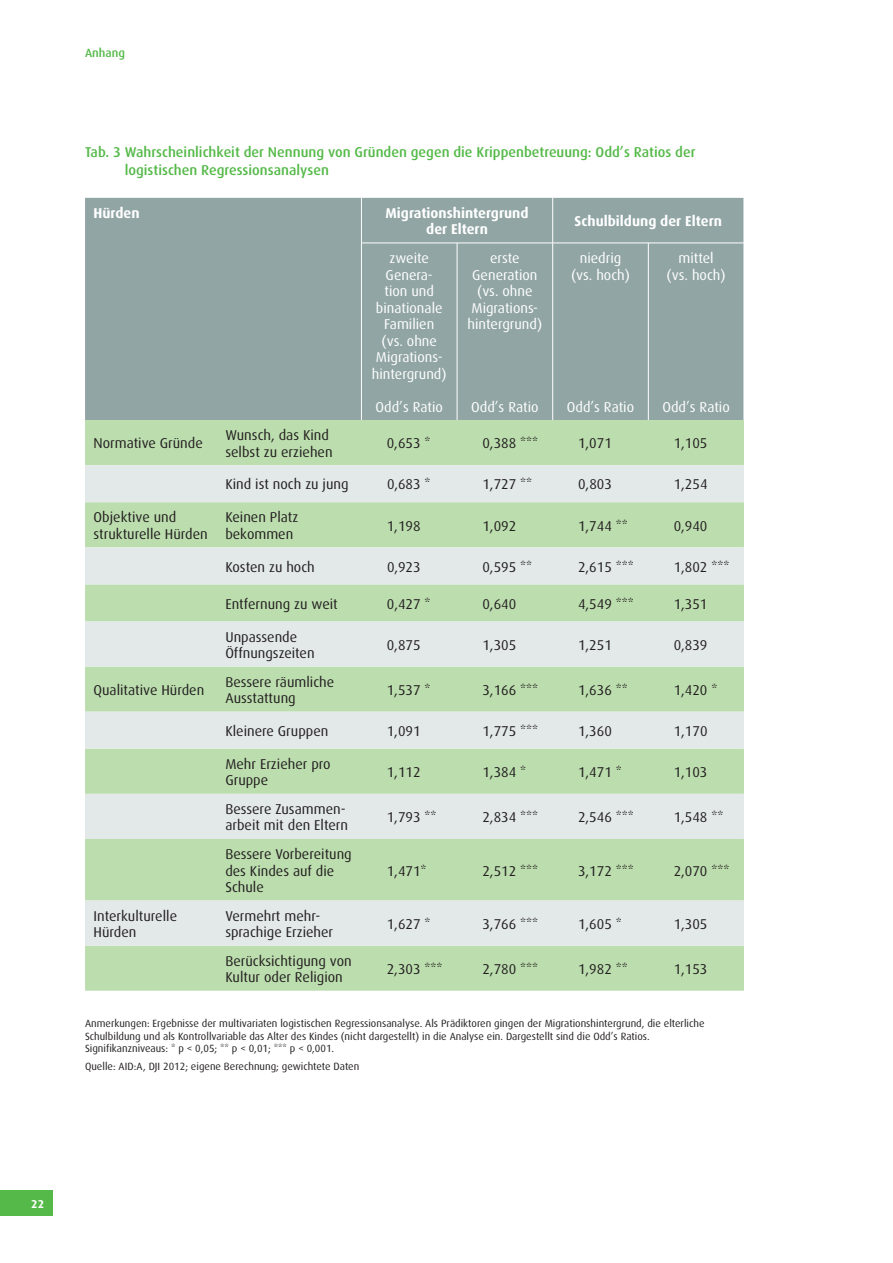
<style>
.page{position:relative;width:893px;height:1263px;background:#fff}
.page>*{position:absolute;margin:0;border:0;box-sizing:border-box;transform-origin:0 0}
.t1{font:14.25px/16.5px "Dax CE";color:#231f20}
.t2{font:14.25px/16.5px "Dax CE";color:#fff;text-align:center}
.t3{font:500 14.25px/17.2px "Dax CE";color:#54b948}
.t4{font:700 14.25px/16.5px "Dax CE";color:#fff;text-align:center}
.t5{font:500 12px "Dax CE";color:#54b948}
.t6{font:700 11.4px "Dax CE";color:#fff}
.t7{font:10.5px/12.6px "Dax CE";color:#231f20}
</style>
<div class="page">
<div style="left:0;top:1191px;width:53px;height:25px;background:#54b948"></div>
<div style="left:85px;top:198px;width:659px;height:222px;background:#91a5a4"></div>
<div style="left:85px;top:420px;width:659px;height:571px;background:#bcdeae"></div>
<svg style="left:85px;top:465px;width:659px;height:481px;background:#cfe3cc"></svg>
<hr style="left:553px;top:243px;width:191px;height:1px;background:#fff">
<hr style="left:648px;top:243px;width:1px;height:177px;background:#fff">
<hr style="left:361px;top:198px;width:1px;height:45px;background:#fff">
<hr style="left:552px;top:198px;width:1px;height:45px;background:#fff">
<hr style="left:457px;top:243px;width:1px;height:177px;background:#fff">
<hr style="left:361px;top:243px;width:96px;height:1px;background:#fff">
<hr style="left:361px;top:243px;width:1px;height:177px;background:#fff">
<hr style="left:457px;top:243px;width:96px;height:1px;background:#fff">
<hr style="left:552px;top:243px;width:1px;height:177px;background:#fff">
<p class="t5" style="left:85px;top:47px;width:41px">Anhang</p>
<p class="t3" style="left:125px;top:145px;width:572px;text-indent:-40px">Tab. 3 Wahrscheinlichkeit der Nennung von Gründen gegen die Krippenbetreuung: Odd’s Ratios der logistischen Regressionsanalysen</p>
<p class="t4" style="left:94px;top:205px;width:48px">Hürden</p>
<p class="t4" style="left:386px;top:205px;width:144px">Migrationshintergrund der Eltern</p>
<p class="t4" style="left:575px;top:214px;width:149px">Schulbildung der Eltern</p>
<p class="t2" style="left:372px;top:251px;width:76px">zweite<br>Genera-<br>tion und binationale<br>Familien (vs. ohne<br>Migrations&shy;hintergrund)</p>
<p class="t2" style="left:376px;top:399px;width:69px">Odd’s Ratio</p>
<p class="t2" style="left:571px;top:251px;width:61px">niedrig (vs. hoch)</p>
<p class="t2" style="left:667px;top:251px;width:61px">mittel (vs. hoch)</p>
<p class="t2" style="left:468px;top:251px;width:76px">erste<br>Generation (vs. ohne<br>Migrations&shy;hintergrund)</p>
<p class="t2" style="left:471px;top:399px;width:69px">Odd’s Ratio</p>
<p class="t2" style="left:567px;top:399px;width:69px">Odd’s Ratio</p>
<p class="t2" style="left:662px;top:399px;width:69px">Odd’s Ratio</p>
<p class="t1" style="left:94px;top:436px;width:111px">Normative Gründe</p>
<p class="t1" style="left:225px;top:428px;width:109px">Wunsch, das Kind selbst zu erziehen</p>
<p class="t1" style="left:387px;top:436px;width:45px">0,653 *</p>
<p class="t1" style="left:483px;top:436px;width:57px">0,388 ***</p>
<p class="t1" style="left:578px;top:436px;width:35px">1,071</p>
<p class="t1" style="left:674px;top:436px;width:35px">1,105</p>
<p class="t1" style="left:225px;top:477px;width:125px">Kind ist noch zu jung</p>
<p class="t1" style="left:387px;top:477px;width:45px">0,683 *</p>
<p class="t1" style="left:483px;top:477px;width:51px">1,727 **</p>
<p class="t1" style="left:578px;top:477px;width:35px">0,803</p>
<p class="t1" style="left:674px;top:477px;width:35px">1,254</p>
<p class="t1" style="left:94px;top:510px;width:116px">Objektive und strukturelle Hürden</p>
<p class="t1" style="left:225px;top:510px;width:75px">Keinen Platz bekommen</p>
<p class="t1" style="left:387px;top:518px;width:35px">1,198</p>
<p class="t1" style="left:483px;top:518px;width:35px">1,092</p>
<p class="t1" style="left:578px;top:518px;width:51px">1,744 **</p>
<p class="t1" style="left:674px;top:518px;width:35px">0,940</p>
<p class="t1" style="left:225px;top:559px;width:91px">Kosten zu hoch</p>
<p class="t1" style="left:387px;top:559px;width:35px">0,923</p>
<p class="t1" style="left:483px;top:559px;width:51px">0,595 **</p>
<p class="t1" style="left:578px;top:559px;width:57px">2,615 ***</p>
<p class="t1" style="left:674px;top:559px;width:57px">1,802 ***</p>
<p class="t1" style="left:225px;top:596px;width:114px">Entfernung zu weit</p>
<p class="t1" style="left:387px;top:596px;width:45px">0,427 *</p>
<p class="t1" style="left:483px;top:596px;width:35px">0,640</p>
<p class="t1" style="left:578px;top:596px;width:57px">4,549 ***</p>
<p class="t1" style="left:674px;top:596px;width:35px">1,351</p>
<p class="t1" style="left:225px;top:629px;width:91px">Unpassende<br>Öffnungszeiten</p>
<p class="t1" style="left:387px;top:637px;width:35px">0,875</p>
<p class="t1" style="left:483px;top:637px;width:35px">1,305</p>
<p class="t1" style="left:578px;top:637px;width:35px">1,251</p>
<p class="t1" style="left:674px;top:637px;width:35px">0,839</p>
<p class="t1" style="left:94px;top:682px;width:112px">Qualitative Hürden</p>
<p class="t1" style="left:225px;top:674px;width:110px">Bessere räumliche<br>Ausstattung</p>
<p class="t1" style="left:387px;top:682px;width:45px">1,537 *</p>
<p class="t1" style="left:483px;top:682px;width:57px">3,166 ***</p>
<p class="t1" style="left:578px;top:682px;width:51px">1,636 **</p>
<p class="t1" style="left:674px;top:682px;width:45px">1,420 *</p>
<p class="t1" style="left:225px;top:724px;width:105px">Kleinere Gruppen</p>
<p class="t1" style="left:387px;top:724px;width:35px">1,091</p>
<p class="t1" style="left:483px;top:724px;width:57px">1,775 ***</p>
<p class="t1" style="left:578px;top:724px;width:35px">1,360</p>
<p class="t1" style="left:674px;top:724px;width:35px">1,170</p>
<p class="t1" style="left:225px;top:756px;width:107px">Mehr Erzieher pro<br>Gruppe</p>
<p class="t1" style="left:387px;top:765px;width:35px">1,112</p>
<p class="t1" style="left:483px;top:765px;width:45px">1,384 *</p>
<p class="t1" style="left:578px;top:765px;width:45px">1,471 *</p>
<p class="t1" style="left:674px;top:765px;width:35px">1,103</p>
<p class="t1" style="left:225px;top:801px;width:124px">Bessere Zusammen&shy;arbeit mit den Eltern</p>
<p class="t1" style="left:387px;top:810px;width:51px">1,793 **</p>
<p class="t1" style="left:483px;top:810px;width:57px">2,834 ***</p>
<p class="t1" style="left:578px;top:810px;width:57px">2,546 ***</p>
<p class="t1" style="left:674px;top:810px;width:51px">1,548 **</p>
<p class="t1" style="left:225px;top:847px;width:128px">Bessere Vorbereitung des Kindes auf die<br>Schule</p>
<p class="t1" style="left:387px;top:863px;width:41px">1,471*</p>
<p class="t1" style="left:483px;top:863px;width:57px">2,512 ***</p>
<p class="t1" style="left:578px;top:863px;width:57px">3,172 ***</p>
<p class="t1" style="left:674px;top:863px;width:57px">2,070 ***</p>
<p class="t1" style="left:94px;top:908px;width:85px">Interkulturelle<br>Hürden</p>
<p class="t1" style="left:225px;top:908px;width:109px">Vermehrt mehr&shy;sprachige Erzieher</p>
<p class="t1" style="left:387px;top:916px;width:45px">1,627 *</p>
<p class="t1" style="left:483px;top:916px;width:57px">3,766 ***</p>
<p class="t1" style="left:578px;top:916px;width:45px">1,605 *</p>
<p class="t1" style="left:674px;top:916px;width:35px">1,305</p>
<p class="t1" style="left:225px;top:953px;width:128px">Berücksichtigung von<br>Kultur oder Religion</p>
<p class="t1" style="left:387px;top:961px;width:57px">2,303 ***</p>
<p class="t1" style="left:483px;top:961px;width:57px">2,780 ***</p>
<p class="t1" style="left:578px;top:961px;width:51px">1,982 **</p>
<p class="t1" style="left:674px;top:961px;width:35px">1,153</p>
<p class="t7" style="left:85px;top:1018px;width:621px">Anmerkungen: Ergebnisse der multivariaten logistischen Regressionsanalyse. Als Prädiktoren gingen der Migrationshintergrund, die elterliche<br>Schulbildung und als Kontrollvariable das Alter des Kindes (nicht dargestellt) in die Analyse ein. Dargestellt sind die Odd’s Ratios.<br>Signifikanzniveaus: * p &lt; 0,05; ** p &lt; 0,01; *** p &lt; 0,001.</p>
<p class="t7" style="left:85px;top:1061px;width:276px">Quelle: AID:A, DJI 2012; eigene Berechnung; gewichtete Daten</p>
<p class="t6" style="left:31px;top:1198px;width:14px">22</p>
</div>
